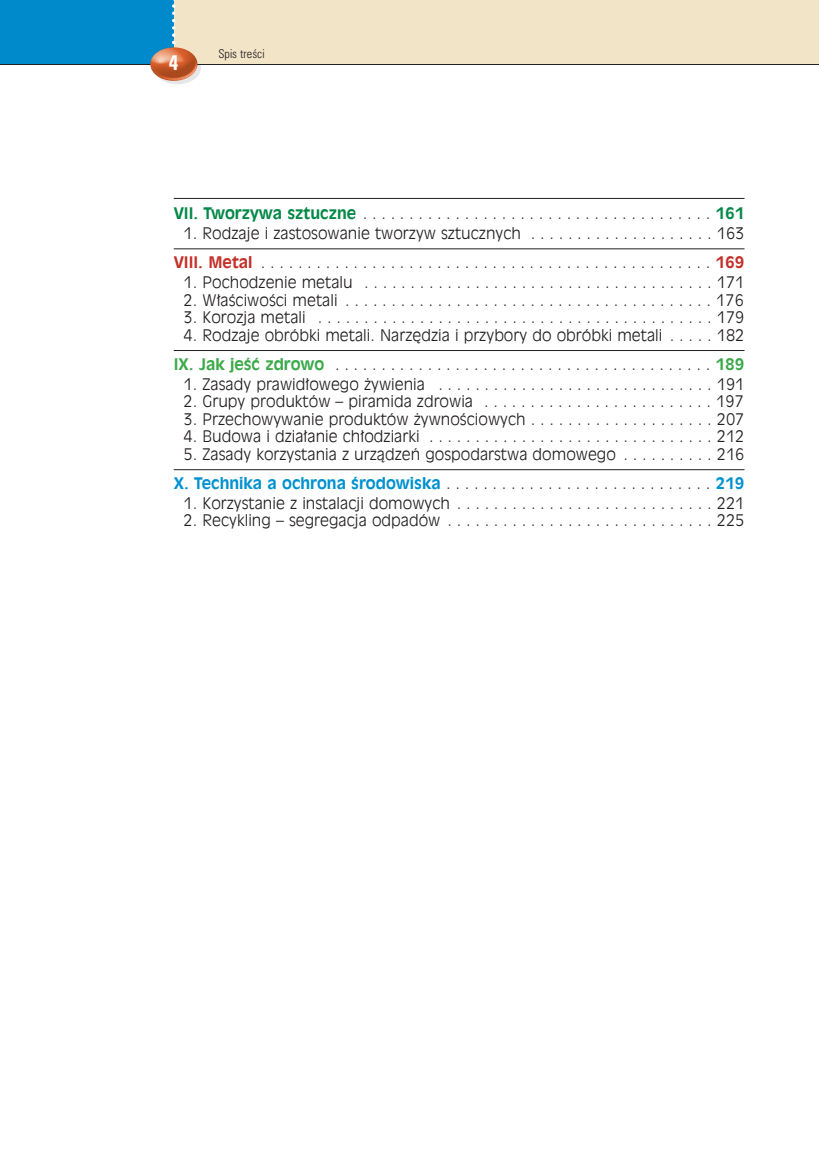
<style>
.page{position:relative;width:819px;height:1171px;background:#fff}
.page>*{position:absolute;margin:0;border:0;box-sizing:border-box;transform-origin:0 0}
.t1{font:700 condensed 21px "Zurich PL";color:#fff}
.t2{font:15.75px/29.2px "Incised 901 Lt EU";color:#231f20;text-align:right}
.t3{font:700 15.75px "Incised 901 PL";color:#0091d0}
.t4{font:300 condensed 12.25px "Zurich PL";color:#231f20}
.s1{font-family:"Incised 901 PL";font-weight:700;color:#048848}
.s2{font-family:"Incised 901 PL";font-weight:700;color:#c33029}
.s3{font-family:"Incised 901 PL";font-weight:700;color:#3ca94a}
.s4{font-family:"Incised 901 Lt EU";font-weight:400;color:#231f20}
</style>
<div class="page">
<div style="left:154px;top:51px;width:47px;height:33px;background:#e6e7e9;border-radius:50%"></div>
<div style="left:0;top:0;width:819px;height:65px;background:#f1e4c7"></div>
<div style="left:0;top:0;width:174px;height:65px;background:#008acc"></div>
<hr style="left:0;top:64px;width:819px;height:1px;background:#231f20">
<img style="left:150px;top:47px;width:47px;height:34px;border-radius:50%">
<svg style="left:172px;top:0;width:3px;height:44px"></svg>
<hr style="left:174px;top:198px;width:570px;height:1px;background:#231f20">
<hr style="left:174px;top:248px;width:570px;height:1px;background:#231f20">
<hr style="left:174px;top:350px;width:570px;height:1px;background:#231f20">
<hr style="left:174px;top:469px;width:570px;height:1px;background:#231f20">
<h1 class="t1" style="left:168px;top:55px;width:12px">4</h1>
<p class="t4" style="left:218px;top:49px;width:48px">Spis treÊci</p>
<p class="t2" style="left:174px;top:200px;width:572px"><span class="s1">VII. Tworzywa sztuczne</span> . . . . . . . . . . . . . . . . . . . . . . . . . . . . . . . . . . . . . . <span class="s1">161</span></p>
<p class="t2" style="left:174px;top:220px;width:572px">1. Ro dza je i za sto so wa nie two rzyw sztucz nych . . . . . . . . . . . . . . . . . . . . 163<br><span class="s2">VIII. Metal</span> . . . . . . . . . . . . . . . . . . . . . . . . . . . . . . . . . . . . . . . . . . . . . . . . . <span class="s2">169</span></p>
<p class="t2" style="left:184px;top:269px;width:562px">1. Pochodzenie metalu . . . . . . . . . . . . . . . . . . . . . . . . . . . . . . . . . . . . . . 171</p>
<p class="t2" style="left:184px;top:286px;width:562px">2. Właściwości metali . . . . . . . . . . . . . . . . . . . . . . . . . . . . . . . . . . . . . . . . 176</p>
<p class="t2" style="left:184px;top:304px;width:562px">3. Korozja metali . . . . . . . . . . . . . . . . . . . . . . . . . . . . . . . . . . . . . . . . . . . 179</p>
<p class="t2" style="left:174px;top:321px;width:572px">4. Rodzaje obróbki metali. Narzędzia i przybory do obróbki metali . . . . . 182<br><span class="s3">IX. Jak jeÊç zdrowo</span> . . . . . . . . . . . . . . . . . . . . . . . . . . . . . . . . . . . . . . . . . <span class="s3">189</span></p>
<p class="t2" style="left:184px;top:370px;width:562px">1. Zasady prawidłowego żywienia . . . . . . . . . . . . . . . . . . . . . . . . . . . . . . 191</p>
<p class="t2" style="left:184px;top:388px;width:562px">2. Grupy produktów – piramida zdrowia . . . . . . . . . . . . . . . . . . . . . . . . . 197</p>
<p class="t2" style="left:184px;top:405px;width:562px">3. Przechowywanie produktów żywnościowych . . . . . . . . . . . . . . . . . . . . 207</p>
<p class="t2" style="left:184px;top:423px;width:562px">4. Budowa i działanie chłodziarki . . . . . . . . . . . . . . . . . . . . . . . . . . . . . . . 212</p>
<p class="t2" style="left:184px;top:440px;width:562px">5. Zasady korzystania z urządzeń gospodarstwa domowego . . . . . . . . . . 216</p>
<p class="t3" style="left:174px;top:477px;width:572px">X. Technika a ochrona Êrodowiska <span class="s4">. . . . . . . . . . . . . . . . . . . . . . . . . . . . .</span> 219</p>
<p class="t2" style="left:184px;top:490px;width:562px">1. Korzystanie z instalacji domowych . . . . . . . . . . . . . . . . . . . . . . . . . . . . 221</p>
<p class="t2" style="left:184px;top:507px;width:562px">2. Recykling – segregacja odpadów . . . . . . . . . . . . . . . . . . . . . . . . . . . . . 225</p>
</div>
